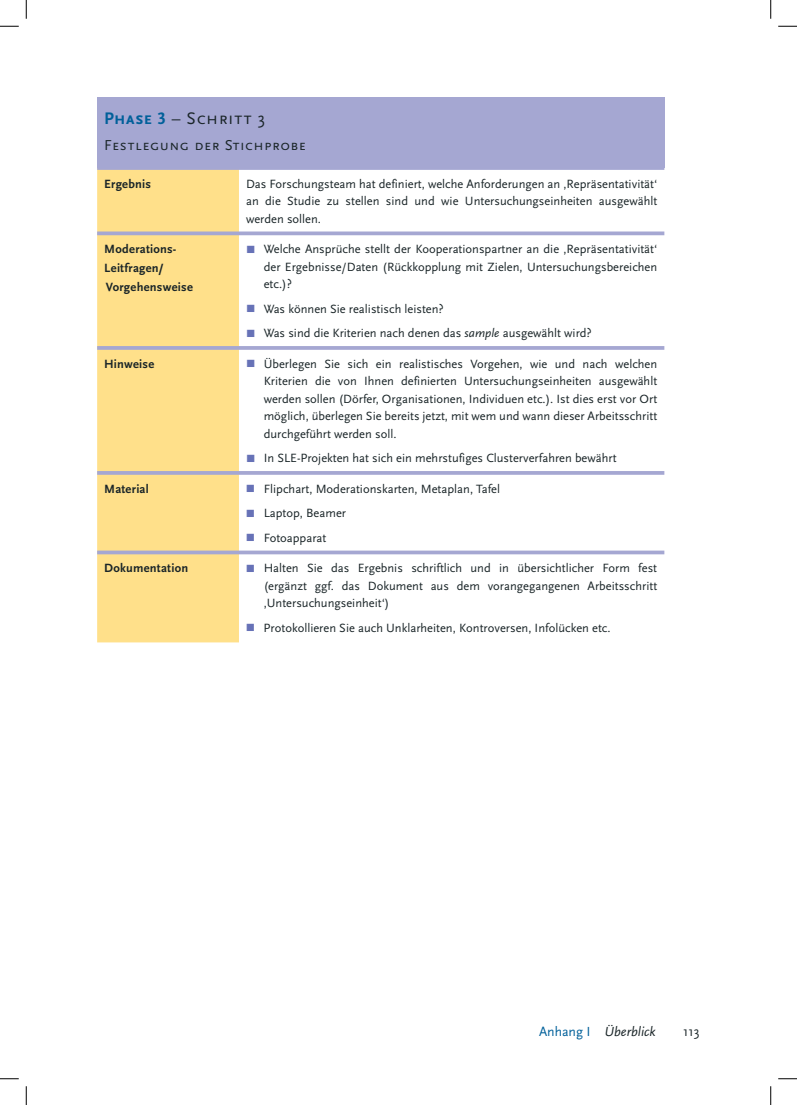
<style>
.page{position:relative;width:797px;height:1105px;background:#fff}
.page>*{position:absolute;margin:0;border:0;box-sizing:border-box;transform-origin:0 0}
.t1{font:17.5px "Scala Sans Regular SC";letter-spacing:.04em;color:#1a2528}
.t2{font:15px "Scala Sans Regular SC";letter-spacing:.035em;color:#1a2528}
.t3{font:italic 13.75px "Scala Sans";color:#1a2528}
.t4{font:13.75px "Scala Sans";color:#1a2528}
.t5{font:12.5px/17.5px "Scala Sans";color:#1a2528;text-align:justify}
.t6{font:12.5px/18.8px "Scala Sans Bold LF";letter-spacing:.02em;color:#1a2528}
.s1{font-family:"Scala Sans Bold SC";color:#01609a}
.s2{font-style:italic}
.s3{font-style:normal;color:#01609a}
</style>
<div class="page">
<div style="left:97px;top:97px;width:567px;height:71px;background:#a5a7d2"></div>
<div style="left:97px;top:170px;width:142px;height:472px;background:#ffe08a"></div>
<hr style="left:97px;top:166px;width:142px;height:4px;background:#a5a7d2">
<hr style="left:239px;top:166px;width:425px;height:4px;background:#a5a7d2">
<svg style="left:97px;top:231px;width:142px;height:4px"></svg>
<svg style="left:239px;top:231px;width:425px;height:4px;background:#b0b2d7"></svg>
<hr style="left:97px;top:346px;width:142px;height:4px;background:#a5a7d2">
<svg style="left:239px;top:346px;width:425px;height:4px;background:#aaacd4"></svg>
<svg style="left:97px;top:471px;width:142px;height:4px"></svg>
<svg style="left:239px;top:471px;width:425px;height:4px;background:#aaacd4"></svg>
<hr style="left:97px;top:551px;width:142px;height:3px;background:#a5a7d2">
<hr style="left:239px;top:551px;width:425px;height:3px;background:#a5a7d2">
<svg style="left:0;top:25px;width:19px;height:2px"></svg>
<svg style="left:778px;top:25px;width:19px;height:2px"></svg>
<svg style="left:0;top:1078px;width:19px;height:1px"></svg>
<svg style="left:778px;top:1078px;width:19px;height:1px"></svg>
<svg style="left:25px;top:0;width:2px;height:19px"></svg>
<svg style="left:25px;top:1086px;width:2px;height:19px"></svg>
<svg style="left:770px;top:0;width:1px;height:19px"></svg>
<svg style="left:770px;top:1086px;width:1px;height:19px"></svg>
<h1 class="t1" style="left:104px;top:109px;width:163px"><span class="s1">Phase 3</span> – Schritt 3</h1>
<p class="t2" style="left:104px;top:137px;width:203px">Festlegung der Stichprobe</p>
<p class="t6" style="left:104px;top:175px;width:48px">Ergebnis</p>
<p class="t5" style="left:246px;top:175px;width:413px">Das Forschungsteam hat definiert, welche Anforderungen an ‚Repräsentativität‘ an die Studie zu stellen sind und wie Untersuchungseinheiten ausgewählt werden sollen.</p>
<p class="t6" style="left:104px;top:240px;width:90px">Moderations-<br>Leitfragen/<br>Vorgehensweise</p>
<p class="t5" style="left:264px;top:241px;width:395px">Welche Ansprüche stellt der Kooperationspartner an die ‚Repräsentativität‘ der Ergebnisse/Daten (Rückkopplung mit Zielen, Untersuchungsbereichen etc.)?</p>
<p class="t5" style="left:264px;top:297px;width:329px;line-height:24.6px">Was können Sie realistisch leisten?<br>Was sind die Kriterien nach denen das <span class="s2">sample</span> ausgewählt wird?</p>
<p class="t6" style="left:104px;top:355px;width:51px">Hinweise</p>
<p class="t5" style="left:264px;top:355px;width:395px">Überlegen Sie sich ein realistisches Vorgehen, wie und nach welchen Kriterien die von Ihnen definierten Untersuchungseinheiten ausgewählt werden sollen (Dörfer, Organisationen, Individuen etc.). Ist dies erst vor Ort möglich, überlegen Sie bereits jetzt, mit wem und wann dieser Arbeitsschritt durchgeführt werden soll.</p>
<p class="t5" style="left:264px;top:450px;width:354px">In SLE-Projekten hat sich ein mehrstufiges Clusterverfahren bewährt</p>
<p class="t6" style="left:104px;top:480px;width:46px">Material</p>
<p class="t5" style="left:264px;top:476px;width:238px;line-height:24.6px;text-align:left">Flipchart, Moderationskarten, Metaplan, Tafel<br>Laptop, Beamer<br>Fotoapparat</p>
<p class="t6" style="left:104px;top:559px;width:86px">Dokumentation</p>
<p class="t5" style="left:264px;top:560px;width:395px">Halten Sie das Ergebnis schriftlich und in übersichtlicher Form fest (ergänzt ggf. das Dokument aus dem vorangegangenen Arbeitsschritt ‚Untersuchungseinheit‘)</p>
<p class="t5" style="left:264px;top:619px;width:348px">Protokollieren Sie auch Unklarheiten, Kontroversen, Infolücken etc.</p>
<p class="t3" style="left:539px;top:1024px;width:118px"><span class="s3">Anhang I</span> Überblick</p>
<p class="t4" style="left:683px;top:1024px;width:18px">113</p>
</div>
